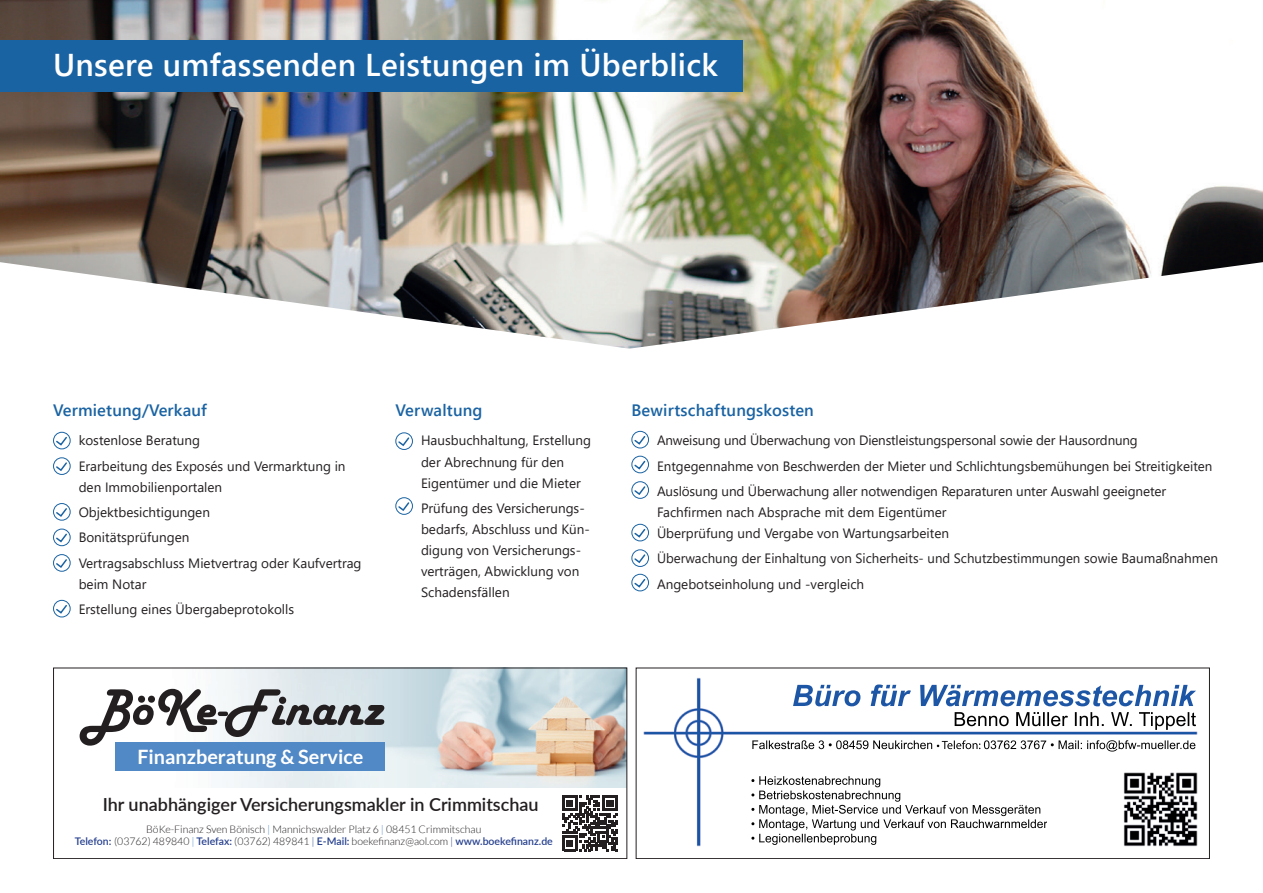
<style>
.page{position:relative;width:1263px;height:893px;background:#fff}
.page>*{position:absolute;margin:0;border:0;box-sizing:border-box;transform-origin:0 0}
.t1{font:600 31.5px "Segoe UI";letter-spacing:.01em;color:#fff}
.t2{font:700 19.8px "Lato";color:#fff}
.t3{font:600 18px "Lato";color:#231f20}
.t4{font:600 16.5px "Segoe UI";letter-spacing:.01em;color:#1a63a3}
.t5{font:13.5px/25.2px "Segoe UI";color:#231f20}
.t6{font:300 10.5px/12.6px "Lato";color:#231f20;text-align:center}
.s1{color:#5188c6}
.s2{font-weight:600;color:#253f8e}
.s3{color:#253f8e}
</style>
<div class="page">
<img style="left:0;top:0;width:1263px;height:349px">
<div style="left:0;top:40px;width:743px;height:51px;background:#1a63a3"></div>
<div style="left:53px;top:457px;width:18px;height:18px;border:1px solid #1a63a3;border-radius:50%"></div>
<svg style="left:55px;top:461px;width:13px;height:11px"></svg>
<div style="left:53px;top:503px;width:18px;height:18px;border:1px solid #1a63a3;border-radius:50%"></div>
<svg style="left:55px;top:507px;width:13px;height:11px"></svg>
<div style="left:53px;top:529px;width:18px;height:17px;border:1px solid #1a63a3;border-radius:50%"></div>
<svg style="left:55px;top:532px;width:13px;height:11px"></svg>
<div style="left:53px;top:554px;width:18px;height:18px;border:1px solid #1a63a3;border-radius:50%"></div>
<svg style="left:55px;top:558px;width:13px;height:11px"></svg>
<div style="left:53px;top:432px;width:18px;height:17px;border:1px solid #1a63a3;border-radius:50%"></div>
<svg style="left:55px;top:435px;width:13px;height:12px"></svg>
<div style="left:53px;top:600px;width:18px;height:17px;border:1px solid #1a63a3;border-radius:50%"></div>
<svg style="left:55px;top:603px;width:13px;height:12px"></svg>
<div style="left:395px;top:432px;width:18px;height:18px;border:1px solid #1a63a3;border-radius:50%"></div>
<svg style="left:397px;top:436px;width:14px;height:11px"></svg>
<div style="left:395px;top:497px;width:18px;height:18px;border:1px solid #1a63a3;border-radius:50%"></div>
<svg style="left:397px;top:501px;width:14px;height:11px"></svg>
<div style="left:631px;top:456px;width:18px;height:17px;border:1px solid #1a63a3;border-radius:50%"></div>
<svg style="left:633px;top:459px;width:14px;height:12px"></svg>
<div style="left:631px;top:481px;width:18px;height:18px;border:1px solid #1a63a3;border-radius:50%"></div>
<svg style="left:633px;top:485px;width:14px;height:11px"></svg>
<div style="left:631px;top:524px;width:18px;height:17px;border:1px solid #1a63a3;border-radius:50%"></div>
<svg style="left:633px;top:527px;width:14px;height:12px"></svg>
<div style="left:631px;top:431px;width:18px;height:17px;border:1px solid #1a63a3;border-radius:50%"></div>
<svg style="left:633px;top:434px;width:14px;height:12px"></svg>
<div style="left:631px;top:549px;width:18px;height:18px;border:1px solid #1a63a3;border-radius:50%"></div>
<svg style="left:633px;top:553px;width:14px;height:11px"></svg>
<div style="left:631px;top:574px;width:18px;height:17px;border:1px solid #1a63a3;border-radius:50%"></div>
<svg style="left:633px;top:577px;width:14px;height:12px"></svg>
<img style="left:643px;top:677px;width:555px;height:170px">
<div style="left:1048px;top:819px;width:12px;height:15px;background:#fff"></div>
<div style="left:636px;top:668px;width:574px;height:191px;border:1px solid #231f20"></div>
<img style="left:457px;top:670px;width:168px;height:118px">
<svg style="left:79px;top:670px;width:378px;height:118px"></svg>
<svg style="left:562px;top:795px;width:56px;height:56px"></svg>
<svg style="left:80px;top:689px;width:304px;height:57px"></svg>
<div style="left:115px;top:742px;width:270px;height:28px;background:#5188c6"></div>
<div style="left:53px;top:668px;width:574px;height:191px;border:1px solid #231f20"></div>
<h1 class="t1" style="left:53px;top:35px;width:666px">Unsere umfassenden Leistungen im Überblick</h1>
<p class="t4" style="left:53px;top:395px;width:155px">Vermietung/Verkauf</p>
<p class="t5" style="left:79px;top:427px;width:268px">kostenlose Beratung<br>Erarbeitung des Exposés und Vermarktung in</p>
<p class="t5" style="left:79px;top:473px;width:284px">den Immobilienportalen<br>Objektbesichtigungen<br>Bonitätsprüfungen<br>Vertragsabschluss Mietvertrag oder Kaufvertrag</p>
<p class="t5" style="left:79px;top:570px;width:217px">beim Notar<br>Erstellung eines Übergabeprotokolls</p>
<p class="t4" style="left:395px;top:395px;width:89px">Verwaltung</p>
<p class="t5" style="left:421px;top:429px;width:172px;line-height:21px">Hausbuchhaltung, Erstellung der Abrechnung für den<br>Eigentümer und die Mieter</p>
<p class="t5" style="left:421px;top:496px;width:170px;line-height:21px">Prüfung des Versicherungs&shy;bedarfs, Abschluss und Kün&shy;digung von Versicherungs&shy;verträgen, Abwicklung von<br>Schadensfällen</p>
<p class="t4" style="left:631px;top:395px;width:184px">Bewirtschaftungskosten</p>
<p class="t5" style="left:657px;top:427px;width:557px">Anweisung und Überwachung von Dienstleistungspersonal sowie der Hausordnung<br>Entgegennahme von Beschwerden der Mieter und Schlichtungsbemühungen bei Streitigkeiten<br>Auslösung und Überwachung aller notwendigen Reparaturen unter Auswahl geeigneter</p>
<p class="t5" style="left:657px;top:500px;width:294px;line-height:21px">Fachfirmen nach Absprache mit dem Eigentümer<br>Überprüfung und Vergabe von Wartungsarbeiten</p>
<p class="t5" style="left:657px;top:545px;width:563px">Überwachung der Einhaltung von Sicherheits- und Schutzbestimmungen sowie Baumaßnahmen<br>Angebotseinholung und -vergleich</p>
<h2 class="t2" style="left:137px;top:745px;width:227px">Finanzberatung &amp; Service</h2>
<h3 class="t3" style="left:103px;top:791px;width:437px">Ihr unabhängiger Versicherungsmakler in Crimmitschau</h3>
<p class="t6" style="left:75px;top:822px;width:480px">BöKe-Finanz Sven Bönisch <span class="s1">|</span> Mannichswalder Platz 6 <span class="s1">|</span> 08451 Crimmitschau<br><span class="s2">Telefon:</span> (03762) 489840 <span class="s1">|</span> <span class="s2">Telefax:</span> (03762) 489841 <span class="s3">|</span> <span class="s2">E-Mail:</span> boekefinanz@aol.com <span class="s3">|</span> <span class="s2">www.boekefinanz.de</span></p>
</div>
